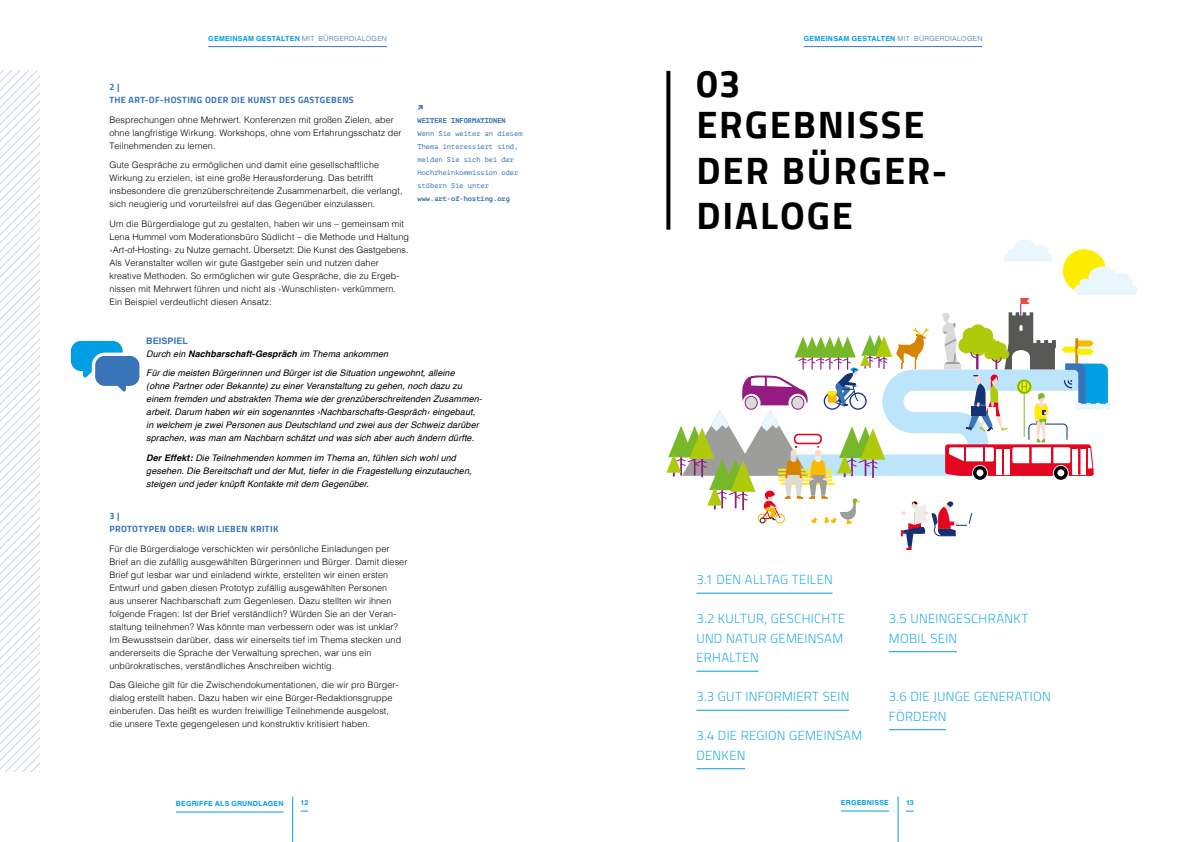
<style>
.page{position:relative;width:1191px;height:842px;background:#fff}
.page>*{position:absolute;margin:0;border:0;box-sizing:border-box;transform-origin:0 0}
.t1{font:700 38px/41.5px "Cairo";letter-spacing:.05em;color:#000}
.t2{font:300 13px/19.5px "Cairo";letter-spacing:.02em;color:#009fe3}
.t3{font:300 9px/13px "Helvetica";letter-spacing:.01em;color:#000}
.t4{font:italic 9px/13px "Helvetica";letter-spacing:.01em;color:#000}
.t5{font:700 9px/13px "Cairo";letter-spacing:.04em;color:#3974b9}
.t6{font:700 7px "Helvetica";letter-spacing:.035em;color:#009fe3}
.t7{font:7px/13px "PT Mono";color:#3974b9}
.t8{font:700 7px "PT Mono";color:#3974b9}
.s1{font-weight:300;color:#3974b9}
.s2{font-weight:700;font-style:normal;color:#3974b9}
.s3{font-weight:700}
</style>
<div class="page">
<hr style="left:897px;top:797px;width:1px;height:45px;background:#009fe3">
<hr style="left:804px;top:46px;width:178px;height:1px;background:#3974b9">
<hr style="left:841px;top:811px;width:48px;height:1px;background:#009fe3">
<hr style="left:292px;top:797px;width:1px;height:45px;background:#009fe3">
<hr style="left:208px;top:46px;width:179px;height:1px;background:#3974b9">
<hr style="left:176px;top:812px;width:107px;height:1px;background:#009fe3">
<svg style="left:0;top:71px;width:40px;height:700px"></svg>
<svg style="left:71px;top:341px;width:68px;height:50px"></svg>
<svg style="left:666px;top:71px;width:4px;height:159px"></svg>
<hr style="left:696px;top:593px;width:136px;height:1px;background:#009fe3">
<hr style="left:696px;top:671px;width:62px;height:1px;background:#009fe3">
<hr style="left:696px;top:710px;width:153px;height:1px;background:#009fe3">
<hr style="left:696px;top:768px;width:49px;height:1px;background:#009fe3">
<svg style="left:1004px;top:240px;width:48px;height:21px"></svg>
<div style="left:1062px;top:249px;width:44px;height:43px;background:#ffed00;border-radius:50%"></div>
<hr style="left:889px;top:651px;width:68px;height:1px;background:#009fe3">
<hr style="left:889px;top:729px;width:57px;height:1px;background:#009fe3">
<svg style="left:666px;top:267px;width:471px;height:283px"></svg>
<p class="t6" style="left:208px;top:33px;width:180px">GEMEINSAM GESTALTEN <span class="s1">MIT BÜRGERDIALOGEN</span></p>
<p class="t5" style="left:109px;top:81px;width:246px">2 |<br>THE ART-OF-HOSTING ODER DIE KUNST DES GASTGEBENS</p>
<p class="t3" style="left:109px;top:113px;width:294px">Besprechungen ohne Mehrwert. Konferenzen mit großen Zielen, aber ohne langfristige Wirkung. Workshops, ohne vom Erfahrungsschatz der<br>Teilnehmenden zu lernen.</p>
<p class="t3" style="left:109px;top:158px;width:295px">Gute Gespräche zu ermöglichen und damit eine gesellschaftliche Wirkung zu erzielen, ist eine große Herausforderung. Das betrifft insbesondere die grenzüberschreitende Zusammenarbeit, die verlangt, sich neugierig und vorurteilsfrei auf das Gegenüber einzulassen.</p>
<p class="t3" style="left:109px;top:217px;width:301px">Um die Bürgerdialoge gut zu gestalten, haben wir uns – gemeinsam mit Lena Hummel vom Moderationsbüro Südlicht – die Methode und Haltung ›Art-of-Hosting‹ zu Nutze gemacht. Übersetzt: Die Kunst des Gastgebens.<br>Als Veranstalter wollen wir gute Gastgeber sein und nutzen daher kreative Methoden. So ermöglichen wir gute Gespräche, die zu Ergeb&shy;nissen mit Mehrwert führen und nicht als ›Wunschlisten‹ verkümmern.<br>Ein Beispiel verdeutlicht diesen Ansatz:</p>
<p class="t8" style="left:417px;top:116px;width:90px">WEITERE INFORMATIONEN</p>
<p class="t7" style="left:417px;top:127px;width:107px">Wenn Sie weiter an diesem<br>Thema interessiert sind, melden Sie sich bei der<br>Hochrheinkommission oder stöbern Sie unter</p>
<p class="t8" style="left:417px;top:194px;width:94px">www.art-of-hosting.org</p>
<p class="t4" style="left:146px;top:334px;width:243px"><span class="s2">BEISPIEL<br></span>Durch ein <span class="s3">Nachbarschaft-Gespräch</span> im Thema ankommen</p>
<p class="t4" style="left:146px;top:367px;width:337px">Für die meisten Bürgerinnen und Bürger ist die Situation ungewohnt, alleine<br>(ohne Partner oder Bekannte) zu einer Veranstaltung zu gehen, noch dazu zu einem fremden und abstrakten Thema wie der grenzüberschreitenden Zusammen&shy;arbeit. Darum haben wir ein sogenanntes ›Nachbarschafts-Gespräch‹ eingebaut, in welchem je zwei Personen aus Deutschland und zwei aus der Schweiz darüber sprachen, was man am Nachbarn schätzt und was sich aber auch ändern dürfte.</p>
<p class="t4" style="left:146px;top:451px;width:327px"><span class="s3">Der Effekt:</span> Die Teilnehmenden kommen im Thema an, fühlen sich wohl und gesehen. Die Bereitschaft und der Mut, tiefer in die Fragestellung einzutauchen, steigen und jeder knüpft Kontakte mit dem Gegenüber.</p>
<p class="t5" style="left:109px;top:510px;width:170px">3 |<br>PROTOTYPEN ODER: WIR LIEBEN KRITIK</p>
<p class="t3" style="left:109px;top:541px;width:299px">Für die Bürgerdialoge verschickten wir persönliche Einladungen per Brief an die zufällig ausgewählten Bürgerinnen und Bürger. Damit dieser Brief gut lesbar war und einladend wirkte, erstellten wir einen ersten Entwurf und gaben diesen Prototyp zufällig ausgewählten Personen<br>aus unserer Nachbarschaft zum Gegenlesen. Dazu stellten wir ihnen folgende Fragen: Ist der Brief verständlich? Würden Sie an der Veran&shy;staltung teilnehmen? Was könnte man verbessern oder was ist unklar?<br>Im Bewusstsein darüber, dass wir einerseits tief im Thema stecken und andererseits die Sprache der Verwaltung sprechen, war uns ein unbürokratisches, verständliches Anschreiben wichtig.</p>
<p class="t3" style="left:109px;top:678px;width:291px">Das Gleiche gilt für die Zwischendokumentationen, die wir pro Bürger&shy;dialog erstellt haben. Dazu haben wir eine Bürger-Redaktionsgruppe einberufen. Das heißt es wurden freiwillige Teilnehmende ausgelost, die unsere Texte gegengelesen und konstruktiv kritisiert haben.</p>
<p class="t6" style="left:804px;top:33px;width:180px">GEMEINSAM GESTALTEN <span class="s1">MIT BÜRGERDIALOGEN</span></p>
<h1 class="t1" style="left:696px;top:63px;width:229px">03<br>ERGEBNISSE</h1>
<h1 class="t1" style="left:696px;top:148px;width:252px;line-height:45.5px">DER BÜRGER-<br>DIALOGE</h1>
<h2 class="t2" style="left:696px;top:570px;width:138px">3.1 DEN ALLTAG TEILEN</h2>
<h2 class="t2" style="left:696px;top:609px;width:150px">3.2 KULTUR, GESCHICHTE<br>UND NATUR GEMEINSAM<br>ERHALTEN</h2>
<h2 class="t2" style="left:696px;top:687px;width:155px">3.3 GUT INFORMIERT SEIN</h2>
<h2 class="t2" style="left:696px;top:726px;width:167px">3.4 DIE REGION GEMEINSAM<br>DENKEN</h2>
<h2 class="t2" style="left:889px;top:609px;width:141px">3.5 UNEINGESCHRÄNKT<br>MOBIL SEIN</h2>
<h2 class="t2" style="left:889px;top:687px;width:163px">3.6 DIE JUNGE GENERATION<br>FÖRDERN</h2>
<p class="t6" style="left:176px;top:798px;width:109px">BEGRIFFE ALS GRUNDLAGEN</p>
<p class="t6" style="left:300px;top:797px;width:9px">12</p>
<p class="t6" style="left:841px;top:797px;width:49px">ERGEBNISSE</p>
<p class="t6" style="left:906px;top:797px;width:9px">13</p>
</div>
